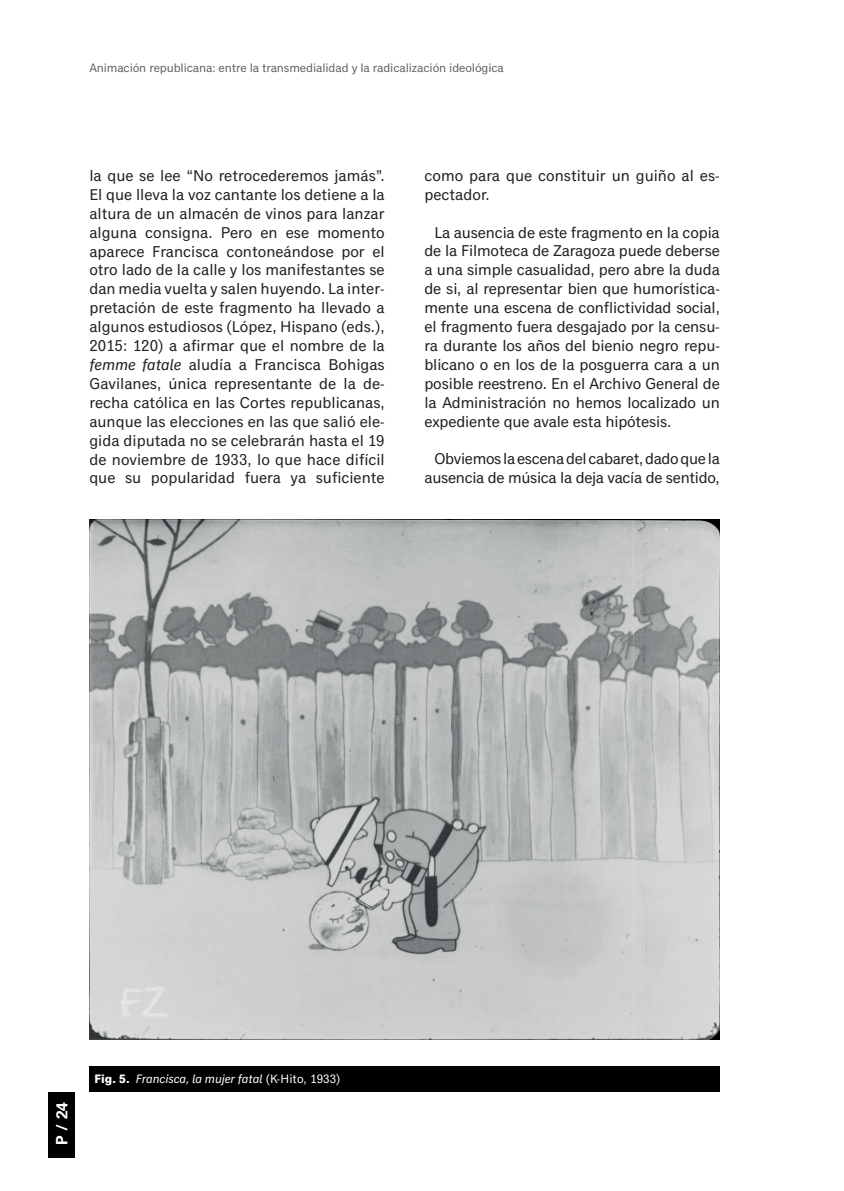
<style>
.page{position:relative;width:844px;height:1191px;background:#fff}
.page>*{position:absolute;margin:0;border:0;box-sizing:border-box;transform-origin:0 0}
.t1{font:15.75px/18.9px "Classic Grotesque Pro";letter-spacing:-.01em;color:#231f20;text-align:justify}
.t2{font:700 15.75px "Univers LT Std";color:#fff}
.t3{font:12.25px "Classic Grotesque Pro";letter-spacing:-.01em;color:#636366}
.t4{font:italic 12.25px "Classic Grotesque Pro";color:#fff}
.s1{font-style:italic}
.s2{font-weight:700;font-style:normal}
.s3{font-style:normal}
</style>
<div class="page">
<div style="left:49px;top:1092px;width:26px;height:65px;background:#000001"></div>
<img style="left:89px;top:520px;width:630px;height:519px">
<div style="left:89px;top:1066px;width:630px;height:25px;background:#000001"></div>
<p class="t3" style="left:89px;top:61px;width:416px">Animación republicana: entre la transmedialidad y la radicalización ideológica</p>
<p class="t1" style="left:89px;top:167px;width:297px">la que se lee “No retrocederemos jamás”.<br>El que lleva la voz cantante los detiene a la altura de un almacén de vinos para lanzar alguna consigna. Pero en ese momento aparece Francisca contoneándose por el otro lado de la calle y los manifestantes se dan media vuelta y salen huyendo. La inter&shy;pretación de este fragmento ha llevado a algunos estudiosos (López, Hispano (eds.), 2015: 120) a afirmar que el nombre de la <span class="s1">femme fatale</span> aludía a Francisca Bohigas Gavilanes, única representante de la de&shy;recha católica en las Cortes republicanas, aunque las elecciones en las que salió ele&shy;gida diputada no se celebrarán hasta el 19 de noviembre de 1933, lo que hace difícil que su popularidad fuera ya suficiente</p>
<p class="t1" style="left:424px;top:167px;width:297px">como para que constituir un guiño al es&shy;pectador.</p>
<p class="t1" style="left:424px;top:223px;width:297px;text-indent:10px">La ausencia de este fragmento en la copia de la Filmoteca de Zaragoza puede deberse a una simple casualidad, pero abre la duda de si, al representar bien que humorística&shy;mente una escena de conflictividad social, el fragmento fuera desgajado por la censu&shy;ra durante los años del bienio negro repu&shy;blicano o en los de la posguerra cara a un posible reestreno. En el Archivo General de la Administración no hemos localizado un expediente que avale esta hipótesis.</p>
<p class="t1" style="left:424px;top:450px;width:297px;text-align:right">Obviemos la escena del cabaret, dado que la ausencia de música la deja vacía de sentido,</p>
<p class="t2" style="left:53px;top:1144px;width:44px;rotate:-90deg">P / 24</p>
<p class="t4" style="left:94px;top:1072px;width:247px"><span class="s2">Fig. 5.</span> Francisca, la mujer fatal <span class="s3">(K-Hito, 1933)</span></p>
</div>
